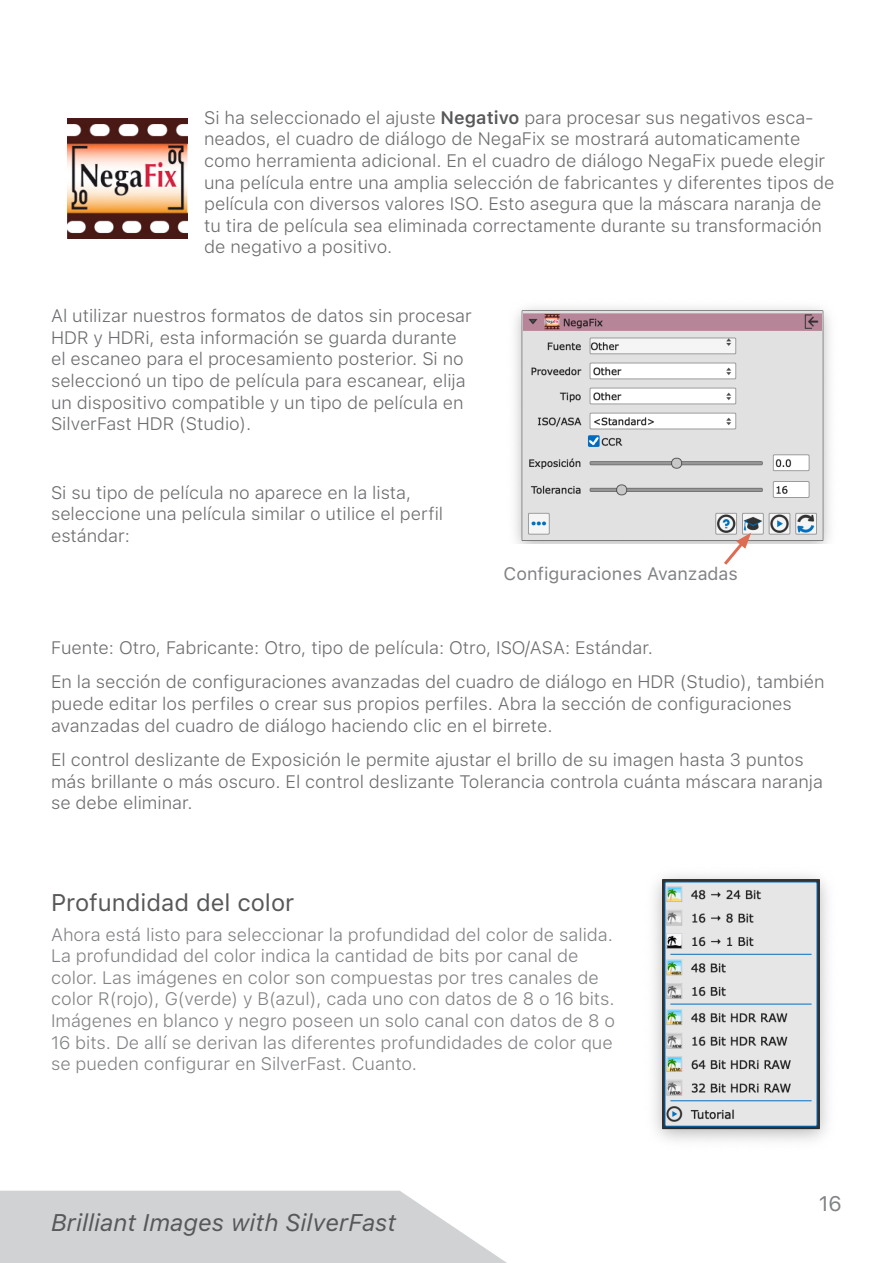
<style>
.page{position:relative;width:893px;height:1263px;background:#fff}
.page>*{position:absolute;margin:0;border:0;box-sizing:border-box;transform-origin:0 0}
.t1{font:italic 24px "SF Pro Text";color:#57585a}
.Überschrift_ohne_Lis{font:24px "SF Pro Text";color:#57585a}
.t2{font:21px "SF Pro Text";color:#808285}
.Text{font:300 18px/21.6px "SF Pro Text";color:#6c6d70}
.Text-2{font:300 18px/21.6px "SF Pro Text";color:#808285}
.t3{font:18px "SF Pro Text";color:#808285}
.s1{font-weight:600;color:#57585a}
</style>
<div class="page">
<img style="left:515px;top:307px;width:315px;height:236px">
<svg style="left:721px;top:533px;width:30px;height:32px"></svg>
<img style="left:67px;top:118px;width:120px;height:120px">
<img style="left:654px;top:875px;width:174px;height:266px">
<svg style="left:0;top:1191px;width:507px;height:72px"></svg>
<p class="Text" style="left:204px;top:107px;width:632px">Si ha seleccionado el ajuste <span class="s1">Negativo</span> para procesar sus negativos esca&shy;neados, el cuadro de diálogo de NegaFix se mostrará automaticamente como herramienta adicional. En el cuadro de diálogo NegaFix puede elegir una película entre una amplia selección de fabricantes y diferentes tipos de película con diversos valores ISO. Esto asegura que la máscara naranja de tu tira de película sea eliminada correctamente durante su transformación de negativo a positivo.</p>
<p class="Text" style="left:51px;top:305px;width:422px">Al utilizar nuestros formatos de datos sin procesar HDR y HDRi, esta información se guarda durante el escaneo para el procesamiento posterior. Si no seleccionó un tipo de película para escanear, elija un dispositivo compatible y un tipo de película en SilverFast HDR (Studio).</p>
<p class="Text" style="left:51px;top:482px;width:394px">Si su tipo de película no aparece en la lista, seleccione una película similar o utilice el perfil estándar:</p>
<p class="t3" style="left:503px;top:563px;width:236px">Configuraciones Avanzadas</p>
<p class="Text" style="left:51px;top:637px;width:604px">Fuente: Otro, Fabricante: Otro, tipo de película: Otro, ISO/ASA: Estándar.</p>
<p class="Text" style="left:51px;top:671px;width:775px">En la sección de configuraciones avanzadas del cuadro de diálogo en HDR (Studio), también puede editar los perfiles o crear sus propios perfiles. Abra la sección de configuraciones avanzadas del cuadro de diálogo haciendo clic en el birrete.</p>
<p class="Text" style="left:51px;top:749px;width:773px">El control deslizante de Exposición le permite ajustar el brillo de su imagen hasta 3 puntos más brillante o más oscuro. El control deslizante Tolerancia controla cuánta máscara naranja se debe eliminar.</p>
<p class="Überschrift_ohne_Lis" style="left:51px;top:888px;width:245px">Profundidad del color</p>
<p class="Text-2" style="left:51px;top:924px;width:565px">Ahora está listo para seleccionar la profundidad del color de salida.<br>La profundidad del color indica la cantidad de bits por canal de color. Las imágenes en color son compuestas por tres canales de color R(rojo), G(verde) y B(azul), cada uno con datos de 8 o 16 bits.<br>Imágenes en blanco y negro poseen un solo canal con datos de 8 o 16 bits. De allí se derivan las diferentes profundidades de color que se pueden configurar en SilverFast. Cuanto.</p>
<h1 class="t1" style="left:51px;top:1208px;width:347px">Brilliant Images with SilverFast</h1>
<p class="t2" style="left:819px;top:1191px;width:25px">16</p>
</div>
